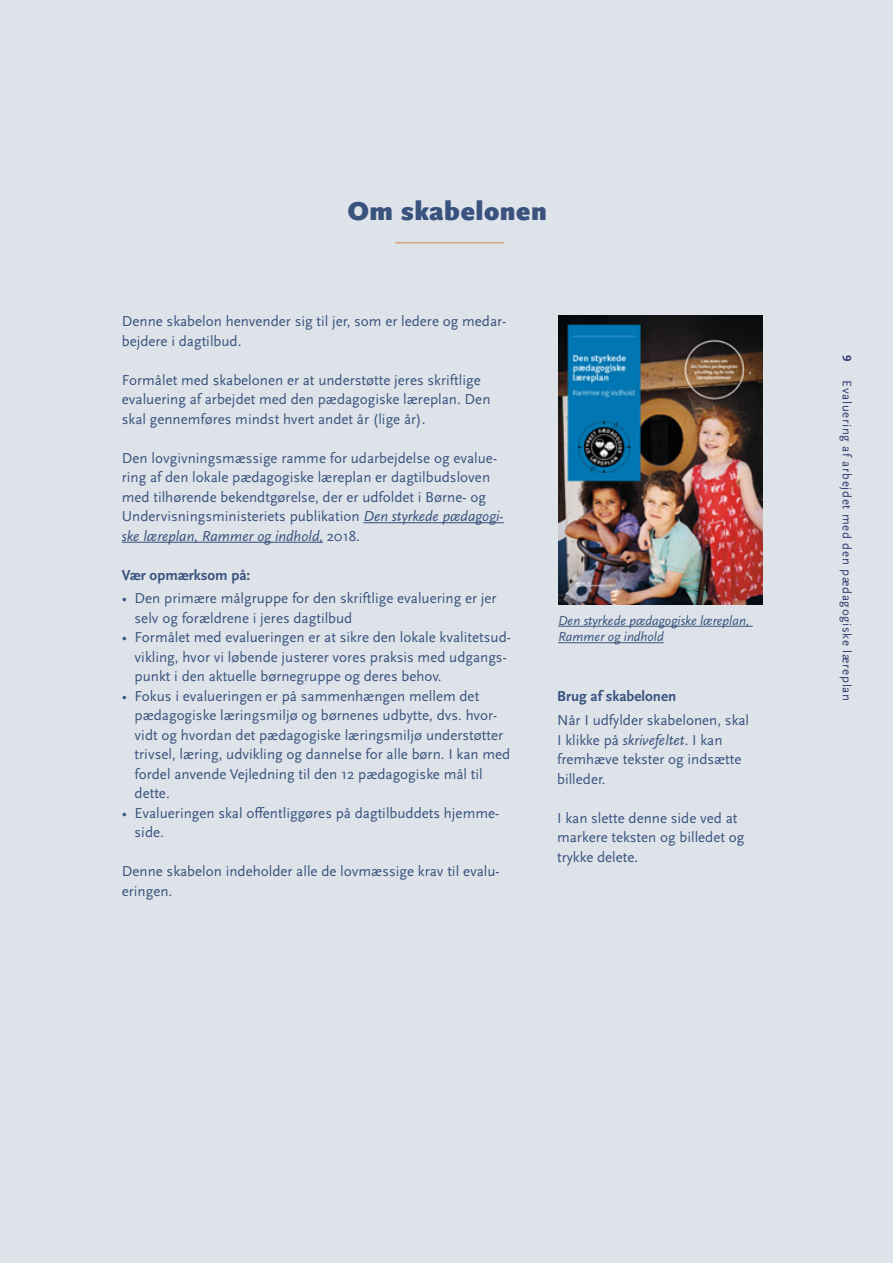
<style>
.page{position:relative;width:893px;height:1263px;background:#dee3e9}
.page>*{position:absolute;margin:0;border:0;box-sizing:border-box;transform-origin:0 0}
.t1{font:900 27px "Scala Sans OT";letter-spacing:.02em;color:#39537e}
.t2{font:15px/19.5px "Scala Sans OT";color:#39537e}
.t3{font:700 15px "Scala Sans OT";color:#39537e}
.t4{font:italic 13.5px/16.5px "Scala Sans OT";color:#39537e}
.t5{font:12.75px "Scala Sans OT";letter-spacing:.055em;color:#343d71}
.t6{font:700 12.75px "Scala Sans OT";color:#343d71}
.s1{font-style:italic}
</style>
<div class="page">
<hr style="left:395px;top:242px;width:109px;height:1px;background:#d79f7c">
<hr style="left:363px;top:522px;width:141px;height:1px;background:#39537e">
<hr style="left:122px;top:542px;width:201px;height:1px;background:#39537e">
<img style="left:559px;top:316px;width:204px;height:288px">
<hr style="left:558px;top:626px;width:195px;height:1px;background:#39537e">
<hr style="left:558px;top:642px;width:106px;height:1px;background:#39537e">
<h1 class="t1" style="left:348px;top:196px;width:200px">Om skabelonen</h1>
<p class="t2" style="left:122px;top:312px;width:386px">Denne skabelon henvender sig til jer, som er ledere og medar&shy;bejdere i dagtilbud.</p>
<p class="t2" style="left:122px;top:370px;width:370px">Formålet med skabelonen er at understøtte jeres skriftlige evaluering af arbejdet med den pædagogiske læreplan. Den skal gennemføres mindst hvert andet år (lige år).</p>
<p class="t2" style="left:122px;top:448px;width:383px">Den lovgivningsmæssige ramme for udarbejdelse og evalue&shy;ring af den lokale pædagogiske læreplan er dagtilbudsloven med tilhørende bekendtgørelse, der er udfoldet i Børne- og Undervisningsministeriets publikation <span class="s1">Den styrkede pædagogi&shy;ske læreplan, Rammer og indhold,</span> 2018.</p>
<p class="t3" style="left:122px;top:566px;width:130px">Vær opmærksom på:</p>
<p class="t2" style="left:135px;top:589px;width:364px;text-indent:-13px">• Den primære målgruppe for den skriftlige evaluering er jer selv og forældrene i jeres dagtilbud</p>
<p class="t2" style="left:135px;top:628px;width:378px;text-indent:-13px">• Formålet med evalueringen er at sikre den lokale kvalitetsud&shy;vikling, hvor vi løbende justerer vores praksis med udgangs&shy;punkt i den aktuelle børnegruppe og deres behov.</p>
<p class="t2" style="left:135px;top:686px;width:377px;text-indent:-13px">• Fokus i evalueringen er på sammenhængen mellem det pædagogiske læringsmiljø og børnenes udbytte, dvs. hvor&shy;vidt og hvordan det pædagogiske læringsmiljø understøtter trivsel, læring, udvikling og dannelse for alle børn. I kan med fordel anvende Vejledning til den 12 pædagogiske mål til dette.</p>
<p class="t2" style="left:135px;top:803px;width:366px;text-indent:-13px">• Evalueringen skal offentliggøres på dagtilbuddets hjemme&shy;side.</p>
<p class="t2" style="left:122px;top:862px;width:379px">Denne skabelon indeholder alle de lovmæssige krav til evalu&shy;eringen.</p>
<p class="t4" style="left:558px;top:612px;width:193px">Den styrkede pædagogiske læreplan,<br>Rammer og indhold</p>
<p class="t3" style="left:557px;top:688px;width:121px">Brug af skabelonen</p>
<p class="t2" style="left:557px;top:711px;width:194px">Når I udfylder skabelonen, skal<br>I klikke på <span class="s1">skrivefeltet</span>. I kan fremhæve tekster og indsætte billeder.</p>
<p class="t2" style="left:557px;top:808px;width:189px">I kan slette denne side ved at markere teksten og billedet og trykke delete.</p>
<p class="t6" style="left:854px;top:355px;width:8px;rotate:90deg">9</p>
<p class="t5" style="left:854px;top:380px;width:322px;rotate:90deg">Evaluering af arbejdet med den pædagogiske læreplan</p>
</div>
